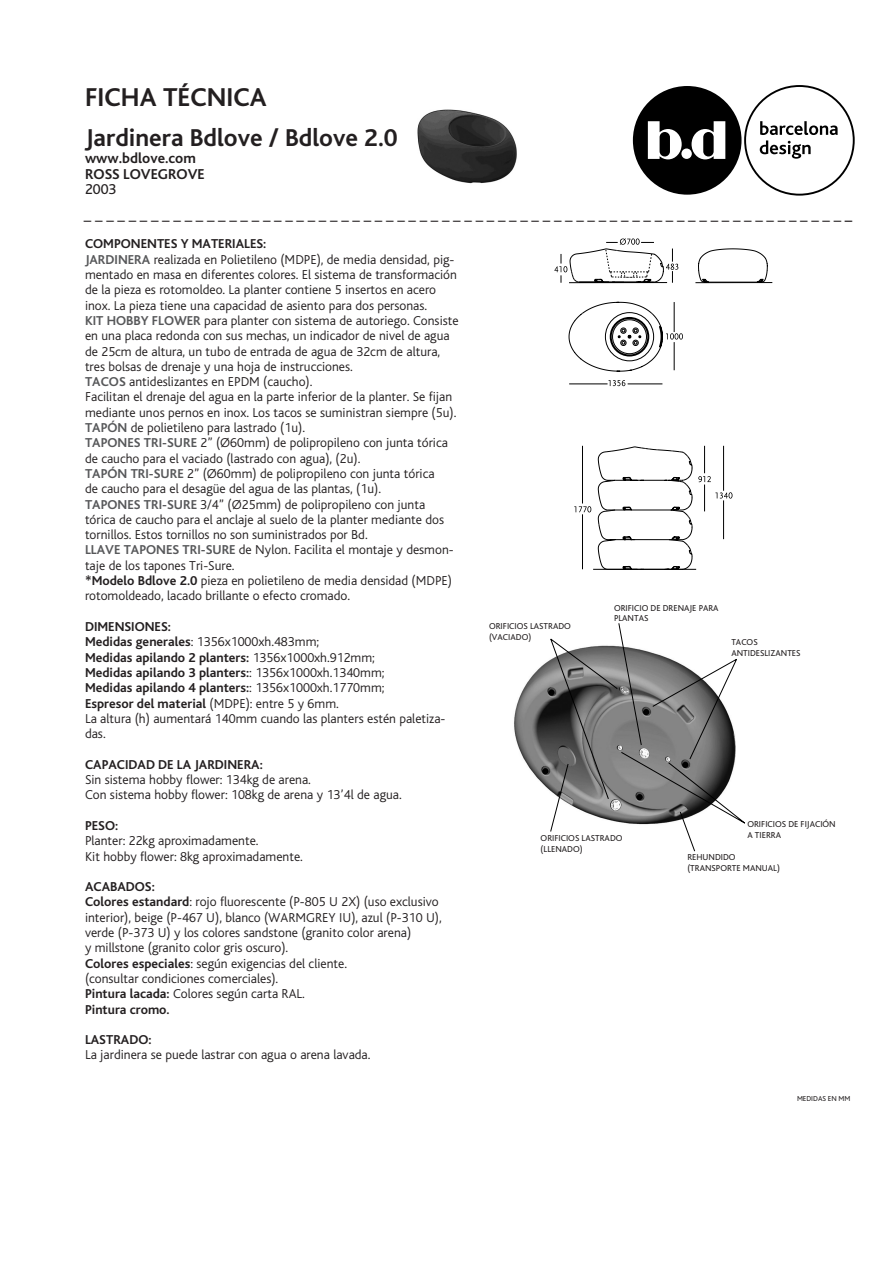
<style>
.page{position:relative;width:893px;height:1263px;background:#fff}
.page>*{position:absolute;margin:0;border:0;box-sizing:border-box;transform-origin:0 0}
.t1{font:700 27px "Bliss";color:#231f20}
.t2{font:700 25.5px "Bliss";color:#231f20}
.t3{font:15px "Bliss";color:#231f20}
.t4{font:700 15px "Bliss";color:#231f20}
.t5{font:300 13.5px/15.3px "Bliss";color:#231f20}
.t6{font:700 13.5px "Bliss";color:#231f20}
.t7{font:9px/10.8px "Bliss";color:#231f20}
.t8{font:7.5px "Bliss";color:#231f20}
.s1{font-weight:500}
.s2{font-weight:700;color:#57585a}
.s3{font-weight:700}
.s4{font-weight:300}
</style>
<div class="page">
<div style="left:633px;top:86px;width:108px;height:109px;background:#000;border-radius:50%"></div>
<div style="left:681px;top:149px;width:11px;height:10px;background:#fff;border-radius:50%"></div>
<svg style="left:648px;top:121px;width:34px;height:38px"></svg>
<svg style="left:692px;top:121px;width:33px;height:38px"></svg>
<div style="left:744px;top:85px;width:111px;height:111px;border:2px solid #000;border-radius:50%"></div>
<svg style="left:760px;top:121px;width:78px;height:38px"></svg>
<hr style="left:593px;top:569px;width:103px;height:1px;background:#000">
<svg style="left:598px;top:451px;width:94px;height:119px"></svg>
<svg style="left:607px;top:248px;width:161px;height:310px"></svg>
<hr style="left:695px;top:282px;width:77px;height:1px;background:#000">
<hr style="left:628px;top:383px;width:34px;height:1px;background:#000">
<svg style="left:608px;top:380px;width:17px;height:6px"></svg>
<hr style="left:582px;top:514px;width:1px;height:55px;background:#000">
<svg style="left:574px;top:506px;width:17px;height:6px"></svg>
<hr style="left:723px;top:500px;width:1px;height:39px;background:#000">
<svg style="left:554px;top:238px;width:129px;height:134px"></svg>
<hr style="left:569px;top:383px;width:38px;height:1px;background:#000">
<svg style="left:698px;top:446px;width:34px;height:65px"></svg>
<hr style="left:582px;top:446px;width:1px;height:57px;background:#000">
<img style="left:514px;top:660px;width:36px;height:131px">
<svg style="left:550px;top:623px;width:195px;height:228px"></svg>
<img style="left:417px;top:109px;width:100px;height:75px">
<p class="t1" style="left:85px;top:83px;width:183px">FICHA TÉCNICA</p>
<p class="t2" style="left:85px;top:125px;width:314px">Jardinera Bdlove / Bdlove 2.0</p>
<p class="t4" style="left:85px;top:150px;width:112px">www.bdlove.com</p>
<p class="t4" style="left:85px;top:166px;width:121px">ROSS LOVEGROVE</p>
<p class="t3" style="left:85px;top:181px;width:33px">2003</p>
<p class="t3" style="left:84px;top:212px;width:770px">– – – – – – – – – – – – – – – – – – – – – – – – – – – – – – – – – – – – – – – – – – – – – – – – – – – – – – – – – – – – – – – – – – – – <span class="s1">–</span></p>
<p class="t6" style="left:85px;top:237px;width:183px">COMPONENTES Y MATERIALES:</p>
<p class="t5" style="left:85px;top:252px;width:373px"><span class="s2">JARDINERA</span> realizada en Polietileno (MDPE), de media densidad, pig&shy;mentado en masa en diferentes colores. El sistema de transformación de la pieza es rotomoldeo. La planter contiene 5 insertos en acero inox. La pieza tiene una capacidad de asiento para dos personas.</p>
<p class="t5" style="left:85px;top:313px;width:375px"><span class="s2">KIT HOBBY FLOWER</span> para planter con sistema de autoriego. Consiste en una placa redonda con sus mechas, un indicador de nivel de agua de 25cm de altura, un tubo de entrada de agua de 32cm de altura, tres bolsas de drenaje y una hoja de instrucciones.</p>
<p class="t5" style="left:85px;top:374px;width:229px"><span class="s2">TACOS</span> antideslizantes en EPDM (caucho).</p>
<p class="t5" style="left:85px;top:390px;width:373px">Facilitan el drenaje del agua en la parte inferior de la planter. Se fijan mediante unos pernos en inox. Los tacos se suministran siempre (5u).</p>
<p class="t5" style="left:85px;top:420px;width:221px"><span class="s2">TAPÓN</span> de polietileno para lastrado (1u).</p>
<p class="t5" style="left:85px;top:436px;width:364px"><span class="s2">TAPONES TRI-SURE</span> 2” (Ø60mm) de polipropileno con junta tórica de caucho para el vaciado (lastrado con agua), (2u).</p>
<p class="t5" style="left:85px;top:466px;width:351px"><span class="s2">TAPÓN TRI-SURE</span> 2” (Ø60mm) de polipropileno con junta tórica</p>
<p class="t5" style="left:85px;top:481px;width:297px">de caucho para el desagüe del agua de las plantas, (1u).</p>
<p class="t5" style="left:85px;top:497px;width:360px"><span class="s2">TAPONES TRI-SURE</span> 3/4” (Ø25mm) de polipropileno con junta tórica de caucho para el anclaje al suelo de la planter mediante dos tornillos. Estos tornillos no son suministrados por Bd.</p>
<p class="t5" style="left:85px;top:543px;width:370px"><span class="s2">LLAVE TAPONES TRI-SURE</span> de Nylon. Facilita el montaje y desmon&shy;taje de los tapones Tri-Sure.</p>
<p class="t5" style="left:85px;top:573px;width:368px"><span class="s3">*Modelo Bdlove 2.0</span> pieza en polietileno de media densidad (MDPE) rotomoldeado, lacado brillante o efecto cromado.</p>
<p class="t6" style="left:85px;top:619px;width:87px">DIMENSIONES:</p>
<p class="t5" style="left:85px;top:634px;width:236px"><span class="s3">Medidas generales</span>: 1356x1000xh.483mm;</p>
<p class="t6" style="left:85px;top:650px;width:291px">Medidas apilando 2 planters: <span class="s4">1356x1000xh.912mm;</span></p>
<p class="t6" style="left:85px;top:665px;width:301px">Medidas apilando 3 planters:<span class="s4">: 1356x1000xh.1340mm;</span></p>
<p class="t6" style="left:85px;top:681px;width:301px">Medidas apilando 4 planters:<span class="s4">: 1356x1000xh.1770mm;</span></p>
<p class="t6" style="left:85px;top:696px;width:255px">Espresor del material <span class="s4">(MDPE): entre 5 y 6mm.</span></p>
<p class="t5" style="left:85px;top:711px;width:362px">La altura (h) aumentará 140mm cuando las planters estén paletiza&shy;das.</p>
<p class="t6" style="left:85px;top:757px;width:179px">CAPACIDAD DE LA JARDINERA:</p>
<p class="t5" style="left:85px;top:772px;width:227px">Sin sistema hobby flower: 134kg de arena.</p>
<p class="t5" style="left:85px;top:787px;width:318px">Con sistema hobby flower: 108kg de arena y 13’4l de agua.</p>
<p class="t6" style="left:85px;top:818px;width:35px">PESO:</p>
<p class="t5" style="left:85px;top:833px;width:175px">Planter: 22kg aproximadamente.</p>
<p class="t5" style="left:85px;top:849px;width:219px">Kit hobby flower: 8kg aproximadamente.</p>
<p class="t6" style="left:85px;top:880px;width:71px">ACABADOS:</p>
<p class="t5" style="left:85px;top:895px;width:358px"><span class="s3">Colores estandard</span>: rojo fluorescente (P-805 U 2X) (uso exclusivo interior), beige (P-467 U), blanco (WARMGREY IU), azul (P-310 U), verde (P-373 U) y los colores sandstone (granito color arena)</p>
<p class="t5" style="left:85px;top:940px;width:205px">y millstone (granito color gris oscuro).</p>
<p class="t5" style="left:85px;top:956px;width:263px"><span class="s3">Colores especiales</span>: según exigencias del cliente.</p>
<p class="t5" style="left:85px;top:971px;width:195px">(consultar condiciones comerciales).</p>
<p class="t5" style="left:85px;top:986px;width:221px"><span class="s3">Pintura lacada:</span> Colores según carta RAL.</p>
<p class="t6" style="left:85px;top:1002px;width:86px">Pintura cromo.</p>
<p class="t6" style="left:85px;top:1033px;width:68px">LASTRADO:</p>
<p class="t5" style="left:85px;top:1048px;width:287px">La jardinera se puede lastrar con agua o arena lavada.</p>
<p class="t7" style="left:489px;top:621px;width:83px">ORIFICIOS LASTRADO</p>
<p class="t7" style="left:489px;top:632px;width:44px">(VACIADO)</p>
<p class="t7" style="left:614px;top:603px;width:106px">ORIFICIO DE DRENAJE PARA<br>PLANTAS</p>
<p class="t7" style="left:731px;top:636px;width:28px">TACOS</p>
<p class="t7" style="left:731px;top:647px;width:71px">ANTIDESLIZANTES</p>
<p class="t7" style="left:541px;top:833px;width:83px">ORIFICIOS LASTRADO</p>
<p class="t7" style="left:541px;top:844px;width:43px">(LLENADO)</p>
<p class="t7" style="left:747px;top:819px;width:90px">ORIFICIOS DE FIJACIÓN<br>A TIERRA</p>
<p class="t7" style="left:687px;top:852px;width:50px">REHUNDIDO</p>
<p class="t7" style="left:687px;top:862px;width:94px">(TRANSPORTE MANUAL)</p>
<p class="t8" style="left:797px;top:1095px;width:55px">MEDIDAS EN MM</p>
</div>
